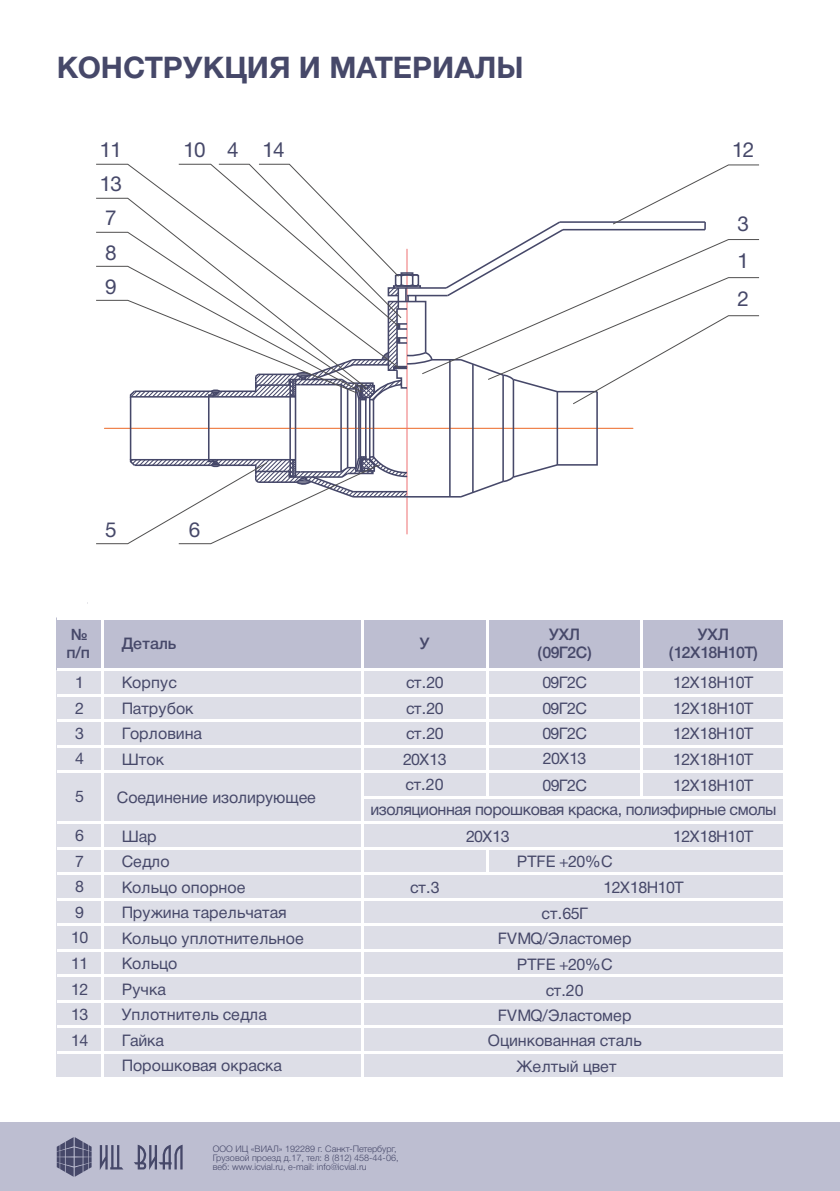
<style>
.page{position:relative;width:840px;height:1191px;background:#fff}
.page>*{position:absolute;margin:0;border:0;box-sizing:border-box;transform-origin:0 0}
.t1{font:700 29.8px "Helvetica Neue Cyr";color:#464869}
.t2{font:20.8px/34.2px "Helvetica Neue Cyr";letter-spacing:-.04em;color:#464869}
.t3{font:16px/24.6px "Helvetica Neue Cyr";letter-spacing:-.01em;color:#464869}
.t4{font:16px "Helvetica Neue Cyr";letter-spacing:-.04em;color:#464869}
.t5{font:500 16px/18.6px "Helvetica Neue Cyr";letter-spacing:-.03em;color:#464869;text-align:center}
.t6{font:16px "Helvetica Neue Cyr";letter-spacing:.01em;color:#464869}
.t7{font:300 9px/9px "Helvetica Neue Cyr";color:#464869}
</style>
<div class="page">
<div style="left:57px;top:617px;width:725px;height:460px;background:#dddee7"></div>
<div style="left:57px;top:618px;width:725px;height:51px;background:#bdbed1"></div>
<hr style="left:57px;top:1051px;width:766px;height:2px;background:#fff">
<hr style="left:57px;top:1025px;width:766px;height:3px;background:#fff">
<hr style="left:57px;top:1000px;width:766px;height:2px;background:#fff">
<hr style="left:57px;top:974px;width:766px;height:3px;background:#fff">
<hr style="left:57px;top:949px;width:766px;height:2px;background:#fff">
<hr style="left:57px;top:923px;width:766px;height:3px;background:#fff">
<hr style="left:57px;top:898px;width:766px;height:2px;background:#fff">
<hr style="left:57px;top:872px;width:766px;height:3px;background:#fff">
<hr style="left:57px;top:847px;width:766px;height:2px;background:#fff">
<hr style="left:57px;top:821px;width:766px;height:3px;background:#fff">
<hr style="left:57px;top:770px;width:766px;height:3px;background:#fff">
<hr style="left:57px;top:745px;width:766px;height:2px;background:#fff">
<hr style="left:57px;top:719px;width:766px;height:2px;background:#fff">
<hr style="left:57px;top:694px;width:766px;height:2px;background:#fff">
<hr style="left:57px;top:668px;width:766px;height:2px;background:#fff">
<hr style="left:57px;top:617px;width:766px;height:2px;background:#fff">
<hr style="left:102px;top:616px;width:2px;height:463px;background:#fff">
<hr style="left:640px;top:618px;width:2px;height:179px;background:#fff">
<hr style="left:486px;top:614px;width:2px;height:183px;background:#fff">
<hr style="left:361px;top:620px;width:2px;height:459px;background:#fff">
<hr style="left:486px;top:847px;width:2px;height:25px;background:#fff">
<hr style="left:361px;top:796px;width:462px;height:2px;background:#fff">
<svg style="left:96px;top:163px;width:663px;height:381px"></svg>
<div style="left:0;top:1123px;width:839px;height:68px;background:#bdbed1"></div>
<svg style="left:100px;top:1145px;width:23px;height:25px"></svg>
<svg style="left:134px;top:1144px;width:48px;height:26px"></svg>
<svg style="left:57px;top:1137px;width:34px;height:39px"></svg>
<h1 class="t1" style="left:57px;top:51px;width:468px">КОНСТРУКЦИЯ И МАТЕРИАЛЫ</h1>
<h2 class="t2" style="left:227px;top:133px;width:13px">4</h2>
<h2 class="t2" style="left:100px;top:133px;width:24px">11</h2>
<h2 class="t2" style="left:183px;top:133px;width:24px">10</h2>
<h2 class="t2" style="left:731px;top:133px;width:24px">12</h2>
<h2 class="t2" style="left:100px;top:167px;width:24px">13</h2>
<h2 class="t2" style="left:262px;top:133px;width:24px">14</h2>
<h2 class="t2" style="left:105px;top:201px;width:13px;text-align:justify">7<br>8<br>9</h2>
<h2 class="t2" style="left:105px;top:512px;width:13px">5</h2>
<h2 class="t2" style="left:189px;top:512px;width:13px">6</h2>
<h2 class="t2" style="left:737px;top:207px;width:13px">3</h2>
<h2 class="t2" style="left:737px;top:242px;width:13px;line-height:37.8px">1<br>2</h2>
<p class="t5" style="left:66px;top:625px;width:25px;text-align:left">№ п/п</p>
<p class="t5" style="left:122px;top:634px;width:56px">Деталь</p>
<p class="t5" style="left:419px;top:634px;width:11px">У</p>
<p class="t5" style="left:537px;top:625px;width:56px">УХЛ (09Г2С)</p>
<p class="t5" style="left:668px;top:625px;width:90px">УХЛ (12X18H10T)</p>
<p class="t3" style="left:75px;top:670px;width:10px">1</p>
<p class="t3" style="left:122px;top:670px;width:57px">Корпус</p>
<p class="t3" style="left:406px;top:670px;width:39px">ст.20</p>
<p class="t3" style="left:542px;top:670px;width:46px">09Г2С</p>
<p class="t4" style="left:673px;top:673px;width:81px">12X18H10T</p>
<p class="t3" style="left:75px;top:696px;width:10px">2</p>
<p class="t3" style="left:122px;top:696px;width:73px">Патрубок</p>
<p class="t3" style="left:406px;top:696px;width:39px">ст.20</p>
<p class="t3" style="left:542px;top:696px;width:46px">09Г2С</p>
<p class="t4" style="left:673px;top:699px;width:81px">12X18H10T</p>
<p class="t3" style="left:75px;top:721px;width:10px">3</p>
<p class="t3" style="left:122px;top:721px;width:82px">Горловина</p>
<p class="t3" style="left:406px;top:721px;width:39px">ст.20</p>
<p class="t3" style="left:542px;top:721px;width:46px">09Г2С</p>
<p class="t4" style="left:672px;top:725px;width:81px">12X18H10T</p>
<p class="t3" style="left:75px;top:746px;width:10px">4</p>
<p class="t3" style="left:122px;top:747px;width:44px">Шток</p>
<p class="t3" style="left:403px;top:747px;width:45px">20Х13</p>
<p class="t3" style="left:542px;top:746px;width:45px">20Х13</p>
<p class="t4" style="left:672px;top:750px;width:81px">12X18H10T</p>
<p class="t3" style="left:117px;top:785px;width:200px">Соединение изолирующее</p>
<p class="t3" style="left:75px;top:823px;width:10px">6</p>
<p class="t3" style="left:122px;top:823px;width:37px">Шар</p>
<p class="t4" style="left:672px;top:827px;width:81px">12X18H10T</p>
<p class="t3" style="left:75px;top:849px;width:10px">7</p>
<p class="t3" style="left:122px;top:849px;width:49px">Седло</p>
<p class="t3" style="left:75px;top:874px;width:10px">8</p>
<p class="t3" style="left:122px;top:874px;width:125px">Кольцо опорное</p>
<p class="t3" style="left:410px;top:875px;width:31px">ст.3</p>
<p class="t3" style="left:75px;top:900px;width:10px">9</p>
<p class="t3" style="left:122px;top:900px;width:166px">Пружина тарельчатая</p>
<p class="t3" style="left:71px;top:925px;width:19px">10</p>
<p class="t3" style="left:122px;top:925px;width:183px">Кольцо уплотнительное</p>
<p class="t3" style="left:71px;top:951px;width:19px">11</p>
<p class="t3" style="left:122px;top:951px;width:57px">Кольцо</p>
<p class="t3" style="left:71px;top:977px;width:19px">12</p>
<p class="t3" style="left:122px;top:977px;width:46px">Ручка</p>
<p class="t3" style="left:71px;top:1002px;width:19px">13</p>
<p class="t6" style="left:122px;top:1006px;width:147px">Уплотнитель седла</p>
<p class="t3" style="left:71px;top:1027px;width:19px">14</p>
<p class="t3" style="left:122px;top:1027px;width:162px;line-height:25.4px">Гайка<br>Порошковая окраска</p>
<p class="t3" style="left:370px;top:772px;width:407px;text-indent:35px">ст.20<br>изоляционная порошковая краска, полиэфирные смолы</p>
<p class="t3" style="left:466px;top:823px;width:45px">20Х13</p>
<p class="t3" style="left:542px;top:773px;width:46px">09Г2С</p>
<p class="t4" style="left:673px;top:777px;width:81px">12X18H10T</p>
<p class="t3" style="left:75px;top:784px;width:10px">5</p>
<p class="t3" style="left:516px;top:849px;width:97px">PTFE +20%C</p>
<p class="t4" style="left:603px;top:878px;width:81px">12X18H10T</p>
<p class="t3" style="left:497px;top:926px;width:135px">FVMQ/Эластомер</p>
<p class="t3" style="left:541px;top:901px;width:48px">ст.65Г</p>
<p class="t3" style="left:516px;top:952px;width:97px;line-height:26px;text-align:center">PTFE +20%C ст.20</p>
<p class="t3" style="left:487px;top:1003px;width:155px;text-align:center">FVMQ/Эластомер<br>Оцинкованная сталь</p>
<p class="t3" style="left:516px;top:1054px;width:102px">Желтый цвет</p>
<p class="t7" style="left:213px;top:1144px;width:187px">ООО ИЦ «ВИАЛ» 192289 г. Санкт-Петербург,<br>Грузовой проезд д.17, тел: 8 (812) 458-44-06, веб: www.icvial.ru, e-mail: info@icvial.ru</p>
</div>
